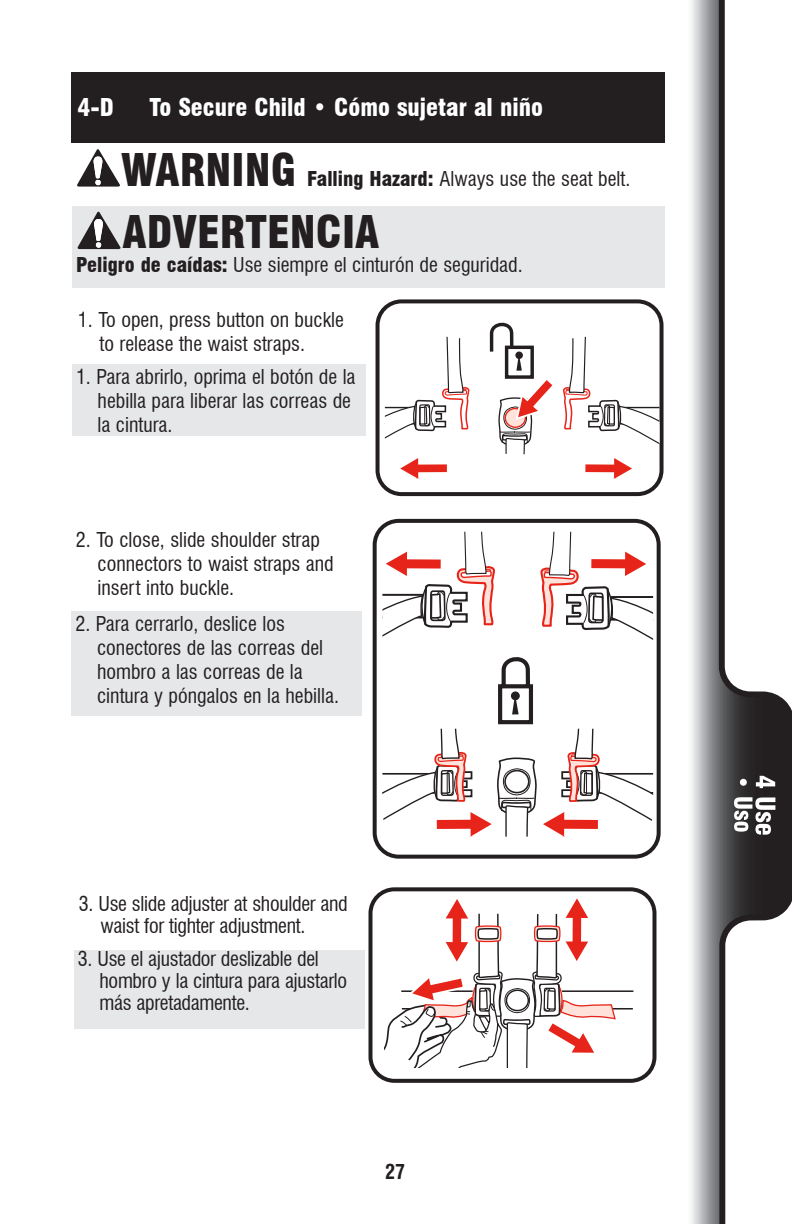
<style>
.page{position:relative;width:792px;height:1224px;background:#fff}
.page>*{position:absolute;margin:0;border:0;box-sizing:border-box;transform-origin:0 0}
.Body{font:900 condensed 44px "Swiss 721 BT";color:#231f20}
.Banner{font:900 condensed 24px "Swiss 721 BT";color:#fff}
.Body-2{font:condensed 20px/24px "Swiss 721 BT";color:#231f20}
.t1{font:700 condensed 20px "Swiss 721 BT";color:#231f20}
.s1{font-weight:900;font-size:44px}
.s2{font-weight:900}
</style>
<div class="page">
<img style="left:691px;top:0;width:28px;height:1224px">
<svg style="left:719px;top:0;width:73px;height:1224px"></svg>
<svg style="left:756px;top:776px;width:19px;height:12px"></svg>
<svg style="left:740px;top:779px;width:7px;height:7px"></svg>
<svg style="left:734px;top:797px;width:41px;height:38px"></svg>
<div style="left:376px;top:299px;width:288px;height:197px;border:4px solid #231f20;border-radius:24px"></div>
<div style="left:373px;top:519px;width:288px;height:340px;border:4px solid #231f20;border-radius:24px"></div>
<svg style="left:385px;top:336px;width:85px;height:143px"></svg>
<svg style="left:563px;top:336px;width:97px;height:143px"></svg>
<svg style="left:498px;top:380px;width:55px;height:75px"></svg>
<div style="left:505px;top:346px;width:29px;height:33px;border:3px solid #231f20"></div>
<div style="left:516px;top:352px;width:7px;height:7px;border:1px solid #231f20;border-radius:50%"></div>
<svg style="left:489px;top:322px;width:33px;height:49px"></svg>
<svg style="left:382px;top:532px;width:271px;height:305px"></svg>
<div style="left:368px;top:887px;width:288px;height:196px;border:4px solid #231f20;border-radius:24px"></div>
<hr style="left:562px;top:990px;width:71px;height:2px;background:#231f20">
<hr style="left:562px;top:1008px;width:71px;height:2px;background:#231f20">
<svg style="left:385px;top:898px;width:231px;height:170px"></svg>
<svg style="left:77px;top:149px;width:43px;height:38px"></svg>
<div style="left:72px;top:206px;width:593px;height:82px;background:#e6e7e9"></div>
<svg style="left:77px;top:212px;width:44px;height:37px"></svg>
<div style="left:72px;top:364px;width:294px;height:72px;background:#e6e7e9"></div>
<div style="left:71px;top:612px;width:291px;height:104px;background:#e6e7e9"></div>
<div style="left:74px;top:951px;width:291px;height:78px;background:#e6e7e9"></div>
<div style="left:71px;top:72px;width:594px;height:70px;background:#231f20"></div>
<p class="Banner" style="left:77px;top:93px;width:38px">4-D</p>
<p class="Banner" style="left:149px;top:93px;width:395px">To Secure Child • Cómo sujetar al niño</p>
<p class="Body-2" style="left:121px;top:167px;width:511px"><span class="s1">WARNING</span> <span class="s2">Falling Hazard:</span> Always use the seat belt.</p>
<p class="Body" style="left:123px;top:206px;width:258px">ADVERTENCIA</p>
<p class="Body-2" style="left:76px;top:253px;width:448px"><span class="s2">Peligro de caídas:</span> Use siempre el cinturón de seguridad.</p>
<p class="Body-2" style="left:100px;top:307px;width:246px;text-indent:-22px">1. To open, press button on buckle to release the waist straps.</p>
<p class="Body-2" style="left:98px;top:364px;width:259px;text-indent:-22px">1. Para abrirlo, oprima el botón de la hebilla para liberar las correas de la cintura.</p>
<p class="Body-2" style="left:98px;top:528px;width:238px;text-indent:-22px">2. To close, slide shoulder strap connectors to waist straps and insert into buckle.</p>
<p class="Body-2" style="left:97px;top:612px;width:243px;text-indent:-22px">2. Para cerrarlo, deslice los conectores de las correas del hombro a las correas de la cintura y póngalos en la hebilla.</p>
<p class="Body-2" style="left:101px;top:892px;width:249px;line-height:22px;text-indent:-22px">3. Use slide adjuster at shoulder and waist for tighter adjustment.</p>
<p class="Body-2" style="left:100px;top:948px;width:249px;line-height:22px;text-indent:-22px">3. Use el ajustador deslizable del hombro y la cintura para ajustarlo más apretadamente.</p>
<p class="t1" style="left:385px;top:1160px;width:21px">27</p>
</div>
